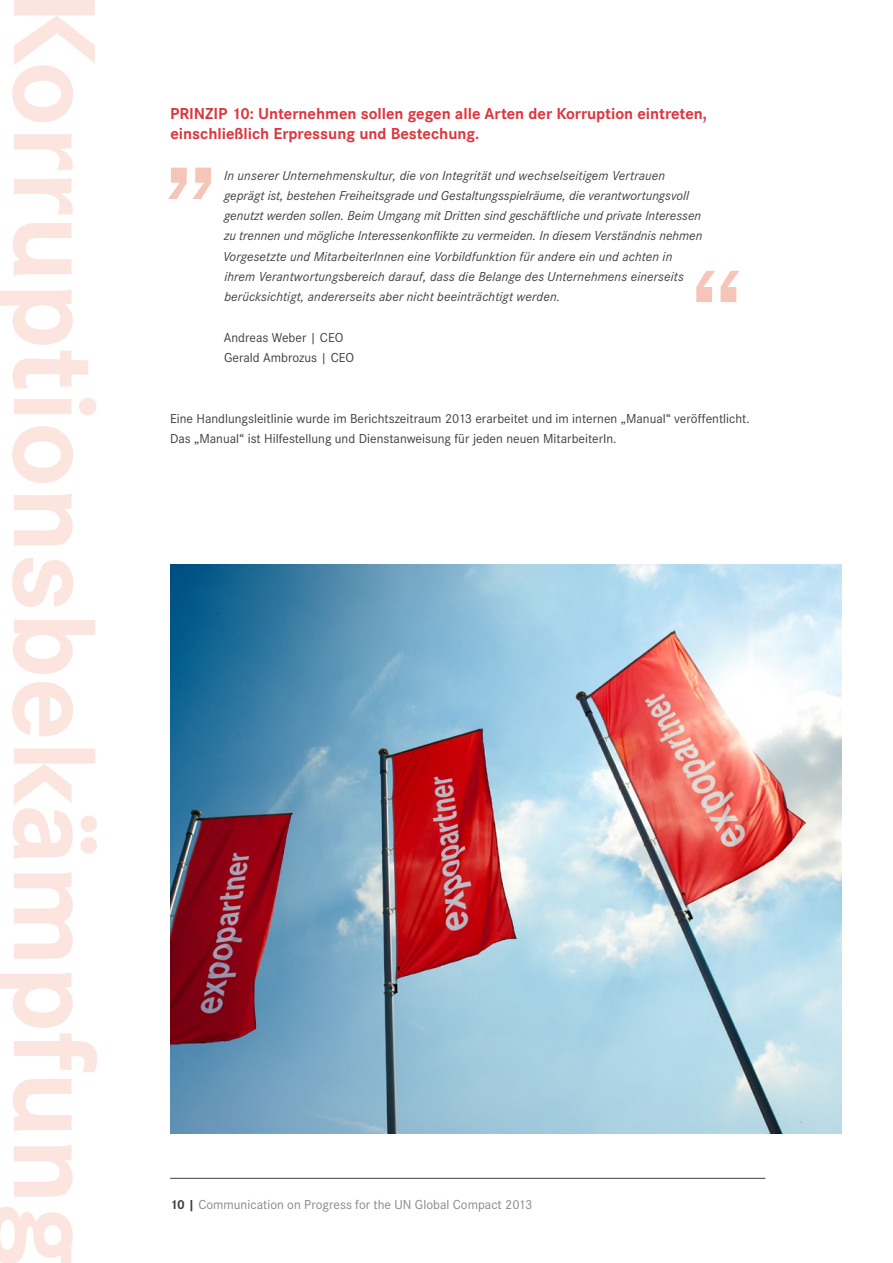
<style>
.page{position:relative;width:893px;height:1263px;background:#fff}
.page>*{position:absolute;margin:0;border:0;box-sizing:border-box;transform-origin:0 0}
.t1{font:141px "Corporate ETOT Dem";color:#f5c5b8}
.t2{font:700 121.5px "Corporate STOT";letter-spacing:-.005em;color:#fbe5de}
.t3{font:700 16.5px/20.2px "Corporate STOT";color:#de353e}
.t4{font:italic 13.5px/20.2px "Corporate S";letter-spacing:.005em;color:#3e3d40}
.t5{font:13.5px/20.2px "Corporate STOT";color:#3e3d40}
.t6{font:13.5px "Corporate STOT";color:#87888a}
.s1{font-weight:700;color:#3e3d40}
</style>
<div class="page">
<hr style="left:170px;top:1178px;width:595px;height:1px;background:#3e3d40">
<img style="left:170px;top:564px;width:672px;height:569px">
<h2 class="t2" style="left:124px;top:-10px;width:1280px;rotate:90deg">Korruptionsbekämpfung</h2>
<p class="t3" style="left:170px;top:104px;width:538px">PRINZIP 10: Unternehmen sollen gegen alle Arten der Korruption eintreten, einschließlich Erpressung und Bestechung.</p>
<p class="t4" style="left:223px;top:165px;width:481px">In unserer Unternehmenskultur, die von Integrität und wechselseitigem Vertrauen geprägt ist, bestehen Freiheitsgrade und Gestaltungsspielräume, die verantwortungsvoll genutzt werden sollen. Beim Umgang mit Dritten sind geschäftliche und private Interessen zu trennen und mögliche Interessenkonflikte zu vermeiden. In diesem Verständnis nehmen Vorgesetzte und MitarbeiterInnen eine Vorbildfunktion für andere ein und achten in ihrem Verantwortungsbereich darauf, dass die Belange des Unternehmens einerseits berücksichtigt, andererseits aber nicht beeinträchtigt werden.</p>
<p class="t5" style="left:224px;top:327px;width:132px">Andreas Weber | CEO<br>Gerald Ambrozus | CEO</p>
<h1 class="t1" style="left:165px;top:58px;width:53px">„</h1>
<h1 class="t1" style="left:743px;top:412px;width:53px;rotate:-180deg">„</h1>
<p class="t5" style="left:170px;top:408px;width:579px">Eine Handlungsleitlinie wurde im Berichtszeitraum 2013 erarbeitet und im internen „Manual“ veröffentlicht.<br>Das „Manual“ ist Hilfestellung und Dienstanweisung für jeden neuen MitarbeiterIn.</p>
<p class="t6" style="left:170px;top:1197px;width:364px"><span class="s1">10 |</span> Communication on Progress for the UN Global Compact 2013</p>
</div>
